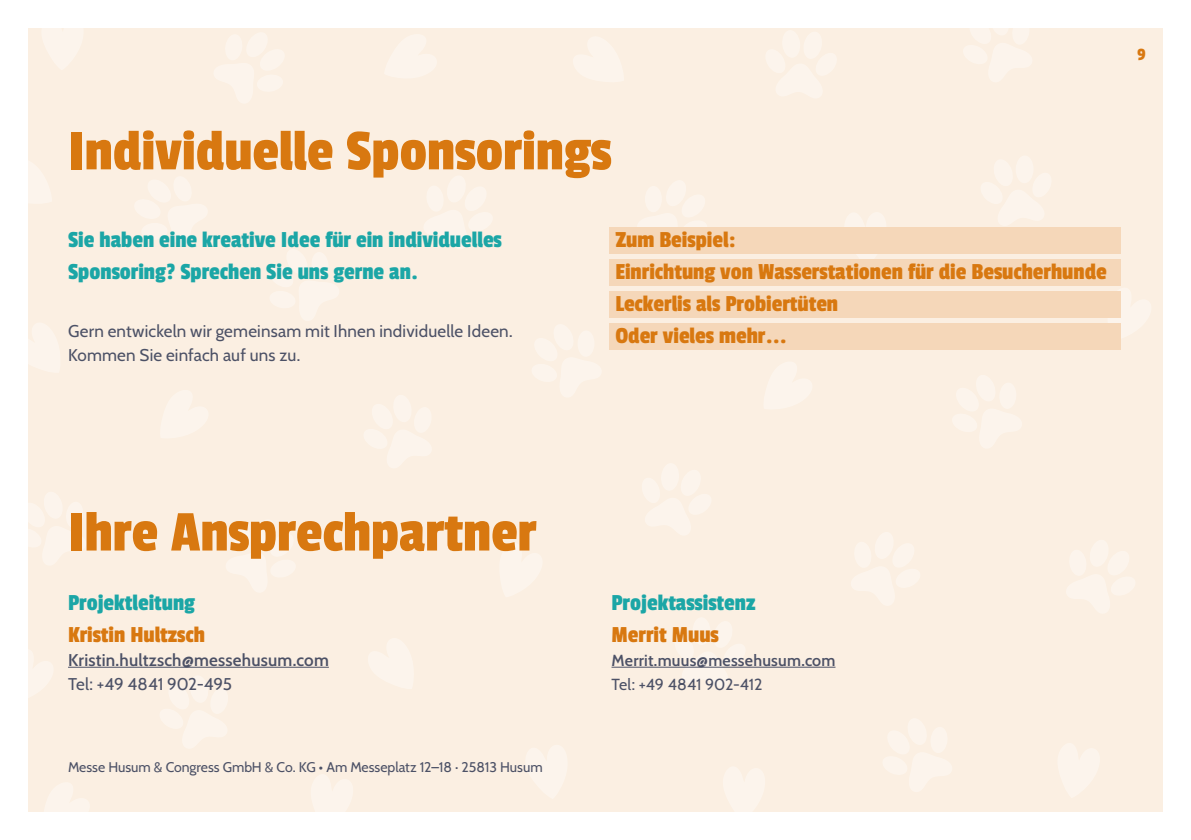
<style>
.page{position:relative;width:1191px;height:840px;background:#fff}
.page>*{position:absolute;margin:0;border:0;box-sizing:border-box;transform-origin:0 0}
.t1{font:60px "Passion One";color:#d87810}
.t2{font:24px/32px "Passion One";color:#d87810}
.t3{font:24px/32px "Passion One";color:#1ba6a6}
.t4{font:18px "Passion One";color:#d87810}
.t5{font:17px/24px "Cabin";letter-spacing:.01em;color:#4c5166}
.t6{font:600 17px "Cabin";letter-spacing:.01em;color:#4c5166}
.t7{font:17px "Cabin";letter-spacing:-.01em;color:#4c5166}
.t8{font:600 16px "Cabin";letter-spacing:.015em;color:#4c5166}
.t9{font:16px "Cabin";letter-spacing:-.005em;color:#4c5166}
.t10{font:14px "Cabin";color:#4c5166}
</style>
<div class="page">
<div style="left:28px;top:28px;width:1134px;height:783px;background:#fbefe2"></div>
<div style="left:1015px;top:155px;width:18px;height:28px;background:#fcf4ec;border-radius:50%"></div>
<svg style="left:634px;top:253px;width:74px;height:1px"></svg>
<div style="left:692px;top:616px;width:18px;height:28px;background:#fcf4ec;border-radius:50%"></div>
<svg style="left:673px;top:667px;width:74px;height:1px"></svg>
<svg style="left:841px;top:253px;width:49px;height:1px"></svg>
<svg style="left:1107px;top:317px;width:14px;height:1px"></svg>
<svg style="left:41px;top:811px;width:60px;height:1px"></svg>
<svg style="left:308px;top:811px;width:53px;height:1px"></svg>
<svg style="left:720px;top:811px;width:50px;height:1px"></svg>
<div style="left:609px;top:227px;width:512px;height:26px;background:#f5d7b9"></div>
<div style="left:609px;top:259px;width:512px;height:26px;background:#f5d7b9"></div>
<div style="left:609px;top:291px;width:512px;height:26px;background:#f5d7b9"></div>
<div style="left:609px;top:323px;width:512px;height:26px;background:#f5d7b9"></div>
<hr style="left:68px;top:666px;width:261px;height:1px;background:#4c5166">
<hr style="left:611px;top:666px;width:224px;height:1px;background:#4c5166">
<h1 class="t1" style="left:68px;top:119px;width:545px">Individuelle Sponsorings</h1>
<p class="t3" style="left:68px;top:223px;width:435px">Sie haben eine kreative Idee für ein individuelles<br>Sponsoring? Sprechen Sie uns gerne an.</p>
<p class="t5" style="left:68px;top:318px;width:446px">Gern entwickeln wir gemeinsam mit Ihnen individuelle Ideen.<br>Kommen Sie einfach auf uns zu.</p>
<p class="t2" style="left:615px;top:223px;width:493px">Zum Beispiel:<br>Einrichtung von Wasserstationen für die Besucherhunde<br>Leckerlis als Probiertüten<br>Oder vieles mehr...</p>
<p class="t4" style="left:1137px;top:45px;width:10px">9</p>
<h1 class="t1" style="left:68px;top:500px;width:470px">Ihre Ansprechpartner</h1>
<p class="t3" style="left:68px;top:586px;width:129px">Projektleitung</p>
<p class="t2" style="left:68px;top:618px;width:138px">Kristin Hultzsch</p>
<p class="t6" style="left:68px;top:646px;width:262px">Kristin.hultzsch@messehusum.com</p>
<p class="t7" style="left:68px;top:670px;width:166px">Tel: +49 4841 902-495</p>
<p class="t10" style="left:68px;top:755px;width:476px">Messe Husum &amp; Congress GmbH &amp; Co. KG • Am Messeplatz 12–18 · 25813 Husum</p>
<p class="t3" style="left:611px;top:586px;width:145px">Projektassistenz</p>
<p class="t2" style="left:611px;top:618px;width:109px">Merrit Muus</p>
<p class="t8" style="left:611px;top:647px;width:225px">Merrit.muus@messehusum.com</p>
<p class="t9" style="left:611px;top:671px;width:152px">Tel: +49 4841 902-412</p>
</div>
